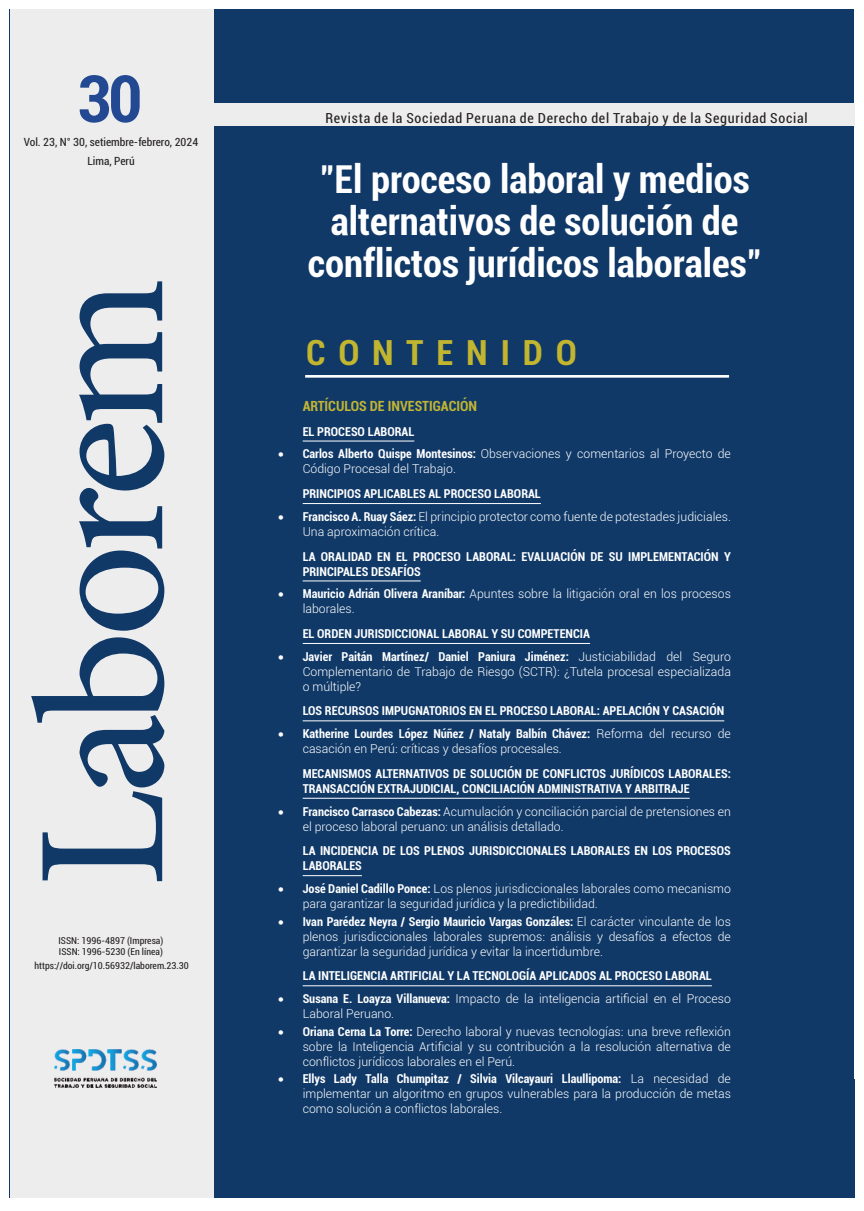
<style>
.page{position:relative;width:864px;height:1211px;background:#fff}
.page>*{position:absolute;margin:0;border:0;box-sizing:border-box;transform-origin:0 0}
.t1{font:183.92px "Minion Pro";letter-spacing:-.05em;color:#103968}
.t2{font:700 condensed 65.1px "Roboto";color:#234992}
.t3{font:700 condensed 38.5px/42px "Roboto";color:#fff;text-align:center}
.t4{font:700 condensed 35px "Roboto";letter-spacing:.37em;color:#c2b52f}
.t5{font:condensed 14px "Roboto";letter-spacing:.055em;color:#231f20}
.t6{font:700 condensed 14px "Roboto";color:#c2b533}
.t7{font:300 12.25px/14.9px "Roboto";color:#fff}
.t8{font:700 condensed 12.25px/14.9px "Roboto";color:#fff}
.t9{font:condensed 11.38px/18.7px "Roboto";color:#231f20;text-align:center}
.t10{font:condensed 9.62px/11.5px "Roboto";color:#231f20}
.s1{font-weight:700;font-stretch:condensed}
</style>
<div class="page">
<div style="left:10px;top:9px;width:843px;height:1188px;background:#103968"></div>
<div style="left:191px;top:104px;width:663px;height:22px;background:#ededee"></div>
<hr style="left:305px;top:375px;width:423px;height:2px;background:#fff">
<div style="left:10px;top:9px;width:203px;height:1188px;background:#ededee"></div>
<img style="left:54px;top:1049px;width:103px;height:39px">
<hr style="left:302px;top:440px;width:112px;height:1px;background:#fff">
<hr style="left:302px;top:503px;width:238px;height:1px;background:#fff">
<hr style="left:302px;top:580px;width:118px;height:1px;background:#fff">
<hr style="left:302px;top:643px;width:288px;height:1px;background:#fff">
<hr style="left:302px;top:720px;width:422px;height:1px;background:#fff">
<hr style="left:302px;top:797px;width:387px;height:1px;background:#fff">
<hr style="left:302px;top:875px;width:60px;height:1px;background:#fff">
<hr style="left:302px;top:985px;width:409px;height:1px;background:#fff">
<h2 class="t2" style="left:77px;top:53px;width:67px">30</h2>
<p class="t9" style="left:24px;top:132px;width:176px">Vol. 23, N° 30, setiembre-febrero, 2024<br>Lima, Perú</p>
<h1 class="t1" style="left:-20px;top:887px;width:612px;rotate:-90deg">Laborem</h1>
<p class="t10" style="left:58px;top:934px;width:106px">ISSN: 1996-4897 (Impresa)<br>ISSN: 1996-5230 (En línea)</p>
<p class="t10" style="left:34px;top:959px;width:156px">https://doi.org/10.56932/laborem.23.30</p>
<p class="t5" style="left:325px;top:108px;width:483px">Revista de la Sociedad Peruana de Derecho del Trabajo y de la Seguridad Social</p>
<h3 class="t3" style="left:308px;top:156px;width:455px">"El proceso laboral y medios alternativos de solución de conflictos jurídicos laborales"</h3>
<h3 class="t4" style="left:306px;top:328px;width:272px">CONTENIDO</h3>
<p class="t6" style="left:302px;top:396px;width:176px">ARTÍCULOS DE INVESTIGACIÓN</p>
<p class="t8" style="left:302px;top:423px;width:113px">EL PROCESO LABORAL</p>
<p class="t7" style="left:302px;top:446px;width:429px;text-indent:-24px">• <span class="s1">Carlos Alberto Quispe Montesinos:</span> Observaciones y comentarios al Proyecto de<br>Código Procesal del Trabajo.</p>
<p class="t8" style="left:302px;top:486px;width:239px">PRINCIPIOS APLICABLES AL PROCESO LABORAL</p>
<p class="t7" style="left:302px;top:509px;width:429px;text-indent:-24px">• <span class="s1">Francisco A. Ruay Sáez:</span> El principio protector como fuente de potestades judiciales.<br>Una aproximación crítica.</p>
<p class="t8" style="left:302px;top:548px;width:429px">LA ORALIDAD EN EL PROCESO LABORAL: EVALUACIÓN DE SU IMPLEMENTACIÓN Y<br>PRINCIPALES DESAFÍOS</p>
<p class="t7" style="left:302px;top:586px;width:429px;text-indent:-24px">• <span class="s1">Mauricio Adrián Olivera Araníbar:</span> Apuntes sobre la litigación oral en los procesos laborales.</p>
<p class="t8" style="left:302px;top:625px;width:289px">EL ORDEN JURISDICCIONAL LABORAL Y SU COMPETENCIA</p>
<p class="t7" style="left:302px;top:648px;width:429px;text-align:justify;text-indent:-24px">• <span class="s1">Javier Paitán Martínez/ Daniel Paniura Jiménez:</span> Justiciabilidad del Seguro Complementario de Trabajo de Riesgo (SCTR): ¿Tutela procesal especializada o múltiple?</p>
<p class="t8" style="left:302px;top:703px;width:423px">LOS RECURSOS IMPUGNATORIOS EN EL PROCESO LABORAL: APELACIÓN Y CASACIÓN</p>
<p class="t7" style="left:302px;top:726px;width:429px;text-indent:-24px">• <span class="s1">Katherine Lourdes López Núñez / Nataly Balbín Chávez:</span> Reforma del recurso de casación en Perú: críticas y desafíos procesales.</p>
<p class="t8" style="left:302px;top:765px;width:429px">MECANISMOS ALTERNATIVOS DE SOLUCIÓN DE CONFLICTOS JURÍDICOS LABORALES:<br>TRANSACCIÓN EXTRAJUDICIAL, CONCILIACIÓN ADMINISTRATIVA Y ARBITRAJE</p>
<p class="t7" style="left:302px;top:803px;width:429px;text-indent:-24px">• <span class="s1">Francisco Carrasco Cabezas:</span> Acumulación y conciliación parcial de pretensiones en el proceso laboral peruano: un análisis detallado.</p>
<p class="t8" style="left:302px;top:843px;width:429px">LA INCIDENCIA DE LOS PLENOS JURISDICCIONALES LABORALES EN LOS PROCESOS<br>LABORALES</p>
<p class="t7" style="left:302px;top:880px;width:429px;text-indent:-24px">• <span class="s1">José Daniel Cadillo Ponce:</span> Los plenos jurisdiccionales laborales como mecanismo para garantizar la seguridad jurídica y la predictibilidad.</p>
<p class="t7" style="left:302px;top:913px;width:429px;text-align:justify;text-indent:-24px">• <span class="s1">Ivan Parédez Neyra / Sergio Mauricio Vargas Gonzáles:</span> El carácter vinculante de los plenos jurisdiccionales laborales supremos: análisis y desafíos a efectos de garantizar la seguridad jurídica y evitar la incertidumbre.</p>
<p class="t8" style="left:302px;top:968px;width:410px">LA INTELIGENCIA ARTIFICIAL Y LA TECNOLOGÍA APLICADOS AL PROCESO LABORAL</p>
<p class="t7" style="left:302px;top:990px;width:429px;text-indent:-24px">• <span class="s1">Susana E. Loayza Villanueva:</span> Impacto de la inteligencia artificial en el Proceso<br>Laboral Peruano.</p>
<p class="t7" style="left:302px;top:1023px;width:429px;text-align:justify;text-indent:-24px">• <span class="s1">Oriana Cerna La Torre:</span> Derecho laboral y nuevas tecnologías: una breve reflexión sobre la Inteligencia Artificial y su contribución a la resolución alternativa de conflictos jurídicos laborales en el Perú.</p>
<p class="t7" style="left:302px;top:1071px;width:429px;text-align:justify;text-indent:-24px">• <span class="s1">Ellys Lady Talla Chumpitaz / Silvia Vilcayauri Llaullipoma:</span> La necesidad de implementar un algoritmo en grupos vulnerables para la producción de metas como solución a conflictos laborales.</p>
</div>
